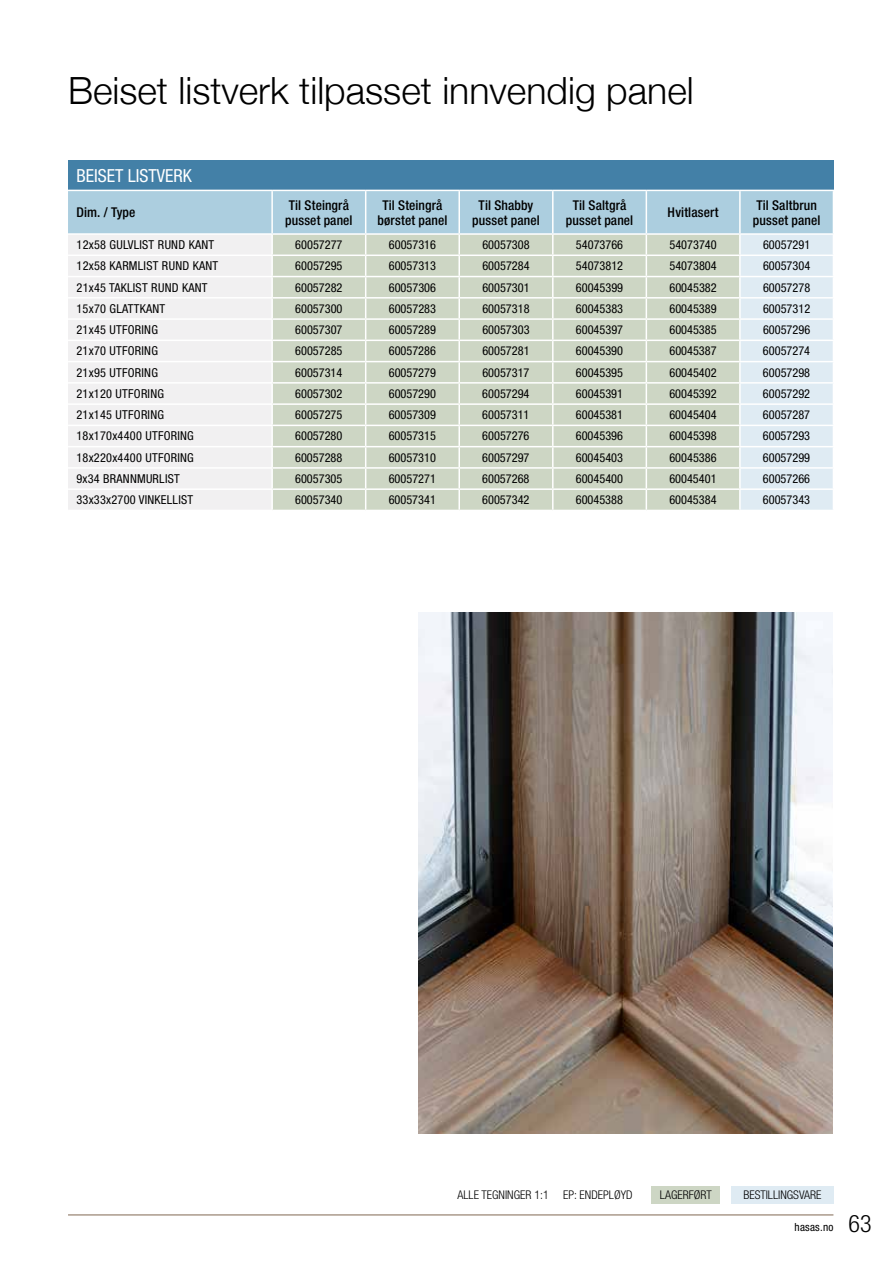
<style>
.page{position:relative;width:893px;height:1263px;background:#fff}
.page>*{position:absolute;margin:0;border:0;box-sizing:border-box;transform-origin:0 0}
.t1{font:300 37.5px "Helvetica Neue";color:#000}
.t2{font:condensed 18px "Helvetica Neue LT Pro";color:#fff}
.t3{font:500 condensed 13.5px/15px "Helvetica Neue LT Pro";letter-spacing:.01em;color:#000;text-align:center}
.t4{font:condensed 12.3px "Helvetica Neue LT Pro";color:#000}
.t5{font:condensed 12.3px "Helvetica Neue LT Pro";letter-spacing:.02em;color:#000}
.t6{font:300 condensed 12px "Helvetica Neue LT Pro";color:#000}
.t7{font:condensed 11.25px "Helvetica Neue LT Pro";letter-spacing:.02em;color:#000}
.s1{font-weight:300;font-size:24px}
</style>
<div class="page">
<div style="left:652px;top:1186px;width:68px;height:17px;background:#cdd6c4"></div>
<div style="left:731px;top:1186px;width:102px;height:17px;background:#dfebf3"></div>
<hr style="left:68px;top:1214px;width:765px;height:1px;background:#806752">
<div style="left:68px;top:161px;width:765px;height:29px;background:#4380a7"></div>
<svg style="left:68px;top:190px;width:765px;height:320px"></svg>
<hr style="left:740px;top:488px;width:94px;height:2px;background:#fff">
<hr style="left:739px;top:490px;width:2px;height:20px;background:#fff">
<img style="left:418px;top:613px;width:415px;height:520px">
<h1 class="t1" style="left:68px;top:61px;width:627px">Beiset listverk tilpasset innvendig panel</h1>
<h2 class="t2" style="left:77px;top:165px;width:117px">BEISET LISTVERK</h2>
<p class="t3" style="left:77px;top:205px;width:60px">Dim. / Type</p>
<p class="t3" style="left:285px;top:197px;width:69px;text-align:left">Til Steingrå pusset panel</p>
<p class="t3" style="left:378px;top:197px;width:71px">Til Steingrå børstet panel</p>
<p class="t3" style="left:472px;top:197px;width:69px">Til Shabby pusset panel</p>
<p class="t3" style="left:566px;top:197px;width:69px">Til Saltgrå pusset panel</p>
<p class="t3" style="left:668px;top:205px;width:52px">Hvitlasert</p>
<p class="t3" style="left:753px;top:197px;width:69px;text-align:left">Til Saltbrun pusset panel</p>
<p class="t5" style="left:77px;top:238px;width:139px">12x58 GULVLIST RUND KANT</p>
<p class="t4" style="left:295px;top:238px;width:49px">60057277</p>
<p class="t4" style="left:389px;top:238px;width:49px">60057316</p>
<p class="t4" style="left:482px;top:238px;width:49px">60057308</p>
<p class="t4" style="left:576px;top:238px;width:49px">54073766</p>
<p class="t4" style="left:669px;top:238px;width:49px">54073740</p>
<p class="t4" style="left:763px;top:238px;width:49px">60057291</p>
<p class="t5" style="left:77px;top:259px;width:143px">12x58 KARMLIST RUND KANT</p>
<p class="t4" style="left:295px;top:259px;width:49px">60057295</p>
<p class="t4" style="left:389px;top:259px;width:49px">60057313</p>
<p class="t4" style="left:482px;top:259px;width:49px">60057284</p>
<p class="t4" style="left:576px;top:259px;width:49px">54073812</p>
<p class="t4" style="left:669px;top:259px;width:49px">54073804</p>
<p class="t4" style="left:763px;top:259px;width:49px">60057304</p>
<p class="t5" style="left:77px;top:280px;width:133px">21x45 TAKLIST RUND KANT</p>
<p class="t4" style="left:295px;top:280px;width:49px">60057282</p>
<p class="t4" style="left:389px;top:280px;width:49px">60057306</p>
<p class="t4" style="left:482px;top:280px;width:49px">60057301</p>
<p class="t4" style="left:576px;top:280px;width:49px">60045399</p>
<p class="t4" style="left:669px;top:280px;width:49px">60045382</p>
<p class="t4" style="left:763px;top:280px;width:49px">60057278</p>
<p class="t5" style="left:76px;top:301px;width:90px">15x70 GLATTKANT</p>
<p class="t4" style="left:295px;top:301px;width:49px">60057300</p>
<p class="t4" style="left:389px;top:301px;width:49px">60057283</p>
<p class="t4" style="left:482px;top:301px;width:49px">60057318</p>
<p class="t4" style="left:576px;top:301px;width:49px">60045383</p>
<p class="t4" style="left:669px;top:301px;width:49px">60045389</p>
<p class="t4" style="left:763px;top:301px;width:49px">60057312</p>
<p class="t5" style="left:76px;top:323px;width:83px">21x45 UTFORING</p>
<p class="t4" style="left:295px;top:323px;width:49px">60057307</p>
<p class="t4" style="left:389px;top:323px;width:49px">60057289</p>
<p class="t4" style="left:482px;top:323px;width:49px">60057303</p>
<p class="t4" style="left:576px;top:323px;width:49px">60045397</p>
<p class="t4" style="left:669px;top:323px;width:49px">60045385</p>
<p class="t4" style="left:763px;top:323px;width:49px">60057296</p>
<p class="t5" style="left:76px;top:344px;width:83px">21x70 UTFORING</p>
<p class="t4" style="left:295px;top:344px;width:49px">60057285</p>
<p class="t4" style="left:389px;top:344px;width:49px">60057286</p>
<p class="t4" style="left:482px;top:344px;width:49px">60057281</p>
<p class="t4" style="left:576px;top:344px;width:49px">60045390</p>
<p class="t4" style="left:669px;top:344px;width:49px">60045387</p>
<p class="t4" style="left:763px;top:344px;width:49px">60057274</p>
<p class="t5" style="left:76px;top:365px;width:83px">21x95 UTFORING</p>
<p class="t4" style="left:295px;top:365px;width:49px">60057314</p>
<p class="t4" style="left:389px;top:365px;width:49px">60057279</p>
<p class="t4" style="left:482px;top:365px;width:49px">60057317</p>
<p class="t4" style="left:576px;top:365px;width:49px">60045395</p>
<p class="t4" style="left:669px;top:365px;width:49px">60045402</p>
<p class="t4" style="left:763px;top:365px;width:49px">60057298</p>
<p class="t5" style="left:76px;top:386px;width:89px">21x120 UTFORING</p>
<p class="t4" style="left:295px;top:386px;width:49px">60057302</p>
<p class="t4" style="left:389px;top:386px;width:49px">60057290</p>
<p class="t4" style="left:482px;top:386px;width:49px">60057294</p>
<p class="t4" style="left:576px;top:386px;width:49px">60045391</p>
<p class="t4" style="left:669px;top:386px;width:49px">60045392</p>
<p class="t4" style="left:763px;top:386px;width:49px">60057292</p>
<p class="t5" style="left:76px;top:408px;width:89px">21x145 UTFORING</p>
<p class="t4" style="left:295px;top:408px;width:49px">60057275</p>
<p class="t4" style="left:389px;top:408px;width:49px">60057309</p>
<p class="t4" style="left:482px;top:408px;width:49px">60057311</p>
<p class="t4" style="left:576px;top:408px;width:49px">60045381</p>
<p class="t4" style="left:669px;top:408px;width:49px">60045404</p>
<p class="t4" style="left:763px;top:408px;width:49px">60057287</p>
<p class="t5" style="left:76px;top:429px;width:119px">18x170x4400 UTFORING</p>
<p class="t4" style="left:295px;top:429px;width:49px">60057280</p>
<p class="t4" style="left:389px;top:429px;width:49px">60057315</p>
<p class="t4" style="left:482px;top:429px;width:49px">60057276</p>
<p class="t4" style="left:576px;top:429px;width:49px">60045396</p>
<p class="t4" style="left:669px;top:429px;width:49px">60045398</p>
<p class="t4" style="left:763px;top:429px;width:49px">60057293</p>
<p class="t5" style="left:76px;top:450px;width:119px">18x220x4400 UTFORING</p>
<p class="t4" style="left:295px;top:450px;width:49px">60057288</p>
<p class="t4" style="left:389px;top:450px;width:49px">60057310</p>
<p class="t4" style="left:482px;top:450px;width:49px">60057297</p>
<p class="t4" style="left:576px;top:450px;width:49px">60045403</p>
<p class="t4" style="left:669px;top:450px;width:49px">60045386</p>
<p class="t4" style="left:763px;top:450px;width:49px">60057299</p>
<p class="t5" style="left:76px;top:471px;width:105px">9x34 BRANNMURLIST</p>
<p class="t4" style="left:295px;top:471px;width:49px">60057305</p>
<p class="t4" style="left:389px;top:471px;width:49px">60057271</p>
<p class="t4" style="left:482px;top:471px;width:49px">60057268</p>
<p class="t4" style="left:576px;top:471px;width:49px">60045400</p>
<p class="t4" style="left:669px;top:471px;width:49px">60045401</p>
<p class="t4" style="left:763px;top:471px;width:49px">60057266</p>
<p class="t5" style="left:76px;top:493px;width:118px">33x33x2700 VINKELLIST</p>
<p class="t4" style="left:295px;top:493px;width:49px">60057340</p>
<p class="t4" style="left:389px;top:493px;width:49px">60057341</p>
<p class="t4" style="left:482px;top:493px;width:49px">60057342</p>
<p class="t4" style="left:576px;top:493px;width:49px">60045388</p>
<p class="t4" style="left:669px;top:493px;width:49px">60045384</p>
<p class="t4" style="left:763px;top:493px;width:49px">60057343</p>
<p class="t6" style="left:458px;top:1187px;width:176px">ALLE TEGNINGER 1:1 EP: ENDEPLØYD</p>
<p class="t6" style="left:660px;top:1188px;width:53px">LAGERFØRT</p>
<p class="t6" style="left:743px;top:1188px;width:80px">BESTILLINGSVARE</p>
<p class="t7" style="left:795px;top:1220px;width:78px">hasas.no <span class="s1">63</span></p>
</div>
